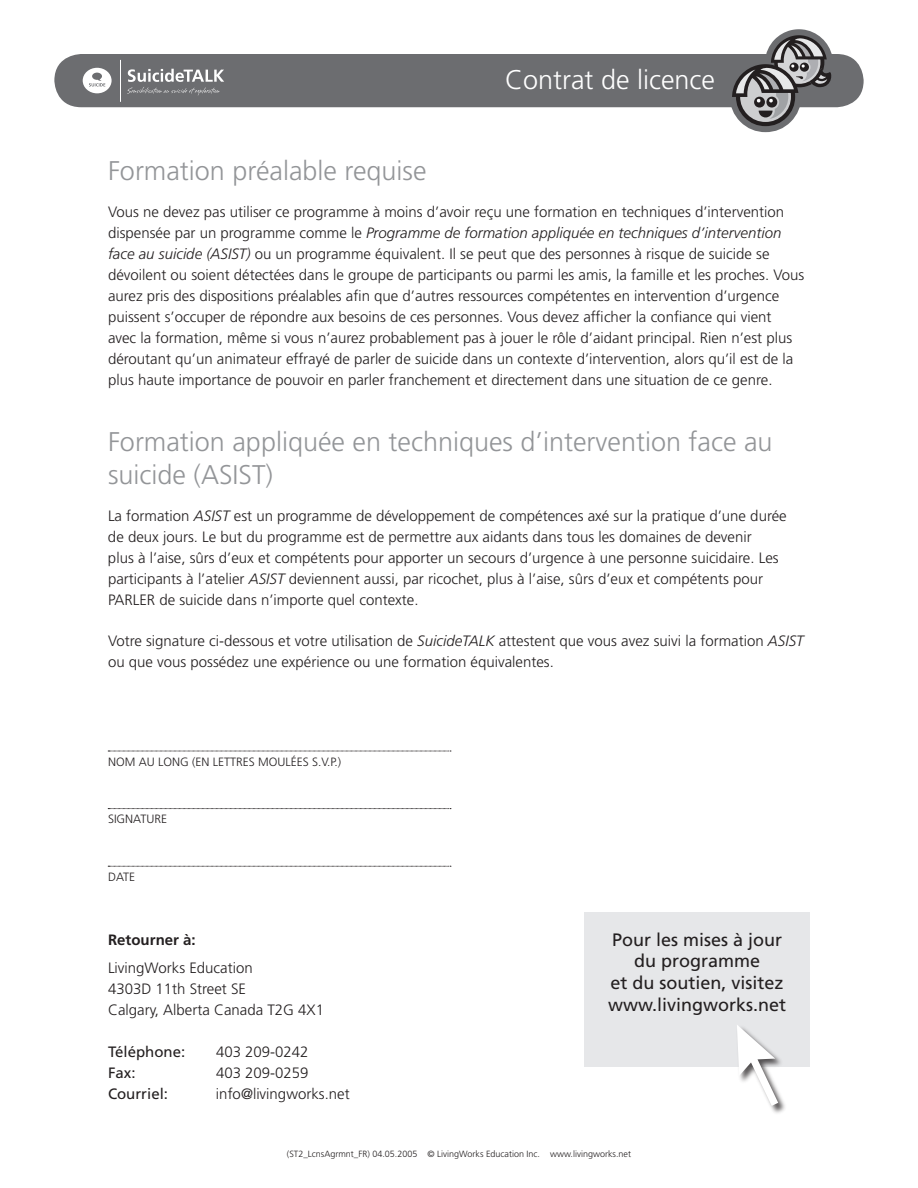
<style>
.page{position:relative;width:918px;height:1188px;background:#fff}
.page>*{position:absolute;margin:0;border:0;box-sizing:border-box;transform-origin:0 0}
.t1{font:300 27px/32.4px "Frutiger LT Std";color:#939598}
.t2{font:300 27px "Frutiger LT Std";color:#fff}
.t3{font:18px/21.6px "Frutiger LT Std";color:#231f20;text-align:center}
.t4{font:300 15px/21px "Frutiger LT Std";color:#231f20}
.t5{font:15px "Frutiger LT Std";color:#231f20}
.t6{font:700 15px "Frutiger LT Std";color:#231f20}
.t7{font:300 12px "Frutiger LT Std";color:#231f20}
.t8{font:300 9px "Frutiger LT Std";color:#231f20}
.s1{font-style:italic}
</style>
<div class="page">
<svg style="left:108px;top:751px;width:343px;height:1px"></svg>
<svg style="left:108px;top:808px;width:343px;height:1px"></svg>
<svg style="left:108px;top:866px;width:343px;height:1px"></svg>
<div style="left:584px;top:912px;width:226px;height:154px;background:#e6e7e9"></div>
<div style="left:736px;top:1024px;width:52px;height:91px;background:#231f20;opacity:.75"></div>
<svg style="left:737px;top:1024px;width:41px;height:82px"></svg>
<svg style="left:54px;top:29px;width:810px;height:103px"></svg>
<h1 class="t2" style="left:505px;top:64px;width:212px">Contrat de licence</h1>
<h1 class="t1" style="left:108px;top:155px;width:320px">Formation préalable requise</h1>
<p class="t4" style="left:108px;top:202px;width:698px">Vous ne devez pas utiliser ce programme à moins d’avoir reçu une formation en techniques d’intervention dispensée par un programme comme le <span class="s1">Programme de formation appliquée en techniques d’intervention face au suicide (ASIST)</span> ou un programme équivalent. Il se peut que des personnes à risque de suicide se dévoilent ou soient détectées dans le groupe de participants ou parmi les amis, la famille et les proches. Vous aurez pris des dispositions préalables afin que d’autres ressources compétentes en intervention d’urgence puissent s’occuper de répondre aux besoins de ces personnes. Vous devez afficher la confiance qui vient<br>avec la formation, même si vous n’aurez probablement pas à jouer le rôle d’aidant principal. Rien n’est plus déroutant qu’un animateur effrayé de parler de suicide dans un contexte d’intervention, alors qu’il est de la plus haute importance de pouvoir en parler franchement et directement dans une situation de ce genre.</p>
<h1 class="t1" style="left:108px;top:426px;width:666px">Formation appliquée en techniques d’intervention face au suicide (ASIST)</h1>
<p class="t4" style="left:108px;top:505px;width:680px">La formation <span class="s1">ASIST</span> est un programme de développement de compétences axé sur la pratique d’une durée de deux jours. Le but du programme est de permettre aux aidants dans tous les domaines de devenir<br>plus à l’aise, sûrs d’eux et compétents pour apporter un secours d’urgence à une personne suicidaire. Les participants à l’atelier <span class="s1">ASIST</span> deviennent aussi, par ricochet, plus à l’aise, sûrs d’eux et compétents pour PARLER de suicide dans n’importe quel contexte.</p>
<p class="t4" style="left:108px;top:631px;width:697px">Votre signature ci-dessous et votre utilisation de <span class="s1">SuicideTALK</span> attestent que vous avez suivi la formation <span class="s1">ASIST </span>ou que vous possédez une expérience ou une formation équivalentes.</p>
<p class="t7" style="left:108px;top:755px;width:235px">NOM AU LONG (EN LETTRES MOULÉES S.V.P.)</p>
<p class="t7" style="left:108px;top:812px;width:61px">SIGNATURE</p>
<p class="t7" style="left:108px;top:870px;width:29px">DATE</p>
<p class="t6" style="left:108px;top:931px;width:89px">Retourner à:</p>
<p class="t4" style="left:108px;top:957px;width:218px">LivingWorks Education<br>4303D 11th Street SE<br>Calgary, Alberta Canada T2G 4X1</p>
<p class="t5" style="left:108px;top:1043px;width:79px">Téléphone:</p>
<p class="t4" style="left:216px;top:1041px;width:94px">403 209-0242</p>
<p class="t5" style="left:108px;top:1064px;width:29px">Fax:</p>
<p class="t4" style="left:216px;top:1062px;width:94px">403 209-0259</p>
<p class="t5" style="left:108px;top:1085px;width:62px">Courriel:</p>
<p class="t4" style="left:216px;top:1083px;width:135px">info@livingworks.net</p>
<p class="t3" style="left:608px;top:929px;width:180px">Pour les mises à jour du programme<br>et du soutien, visitez www.livingworks.net</p>
<p class="t8" style="left:287px;top:1148px;width:346px">(ST2_LcnsAgrmnt_FR) 04.05.2005 © LivingWorks Education Inc. www.livingworks.net</p>
</div>
